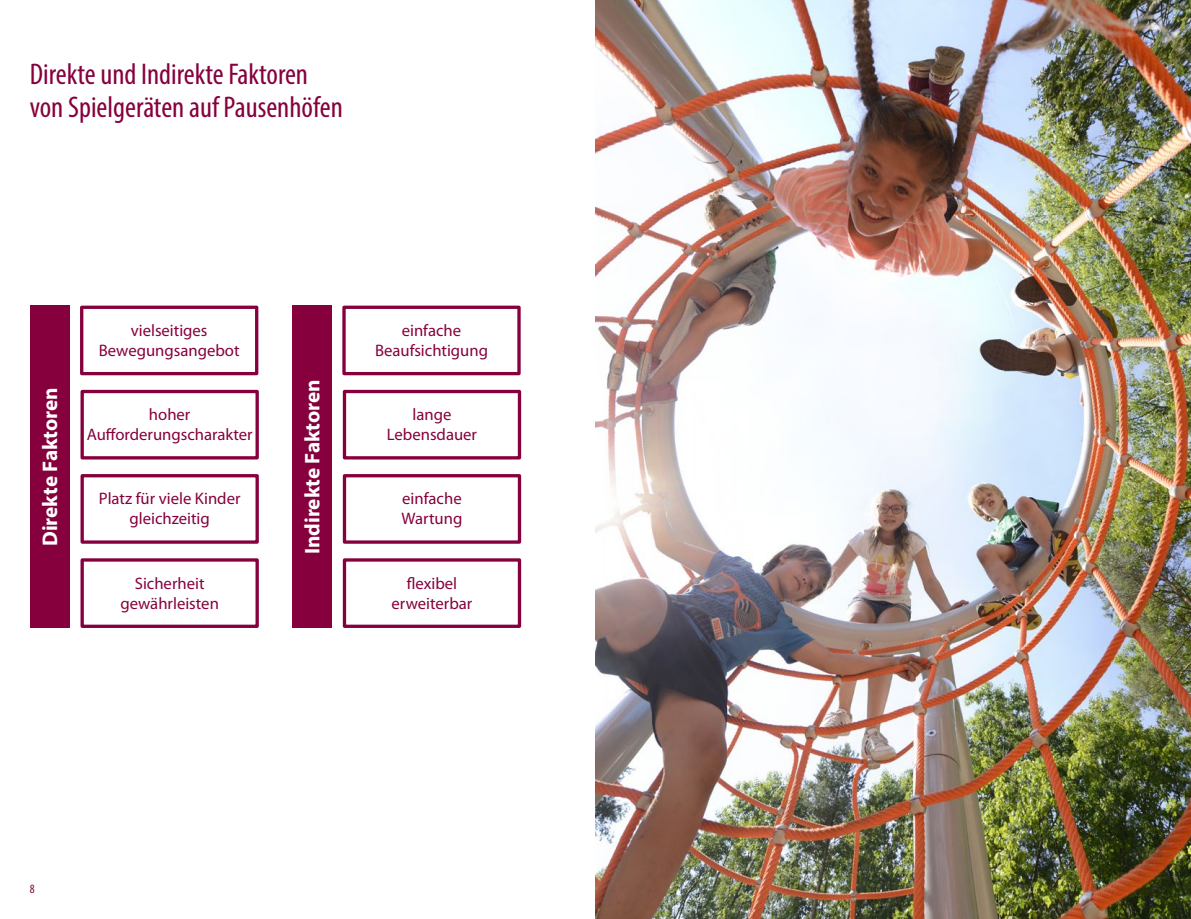
<style>
.page{position:relative;width:1191px;height:919px;background:#fff}
.page>*{position:absolute;margin:0;border:0;box-sizing:border-box;transform-origin:0 0}
.t1{font:condensed 30px/33px "Myriad Pro";color:#86003d}
.t2{font:700 21.15px "Myriad Pro";color:#fff}
.t3{font:16.65px/20px "Myriad Pro";color:#86003d;text-align:center}
.t4{font:condensed 12.75px "Myriad Pro";color:#86003d}
</style>
<div class="page">
<img style="left:595px;top:0;width:596px;height:918px">
<div style="left:30px;top:305px;width:40px;height:323px;background:#86003d"></div>
<div style="left:80px;top:558px;width:179px;height:70px;border:3px solid #86003d"></div>
<div style="left:80px;top:390px;width:179px;height:69px;border:3px solid #86003d"></div>
<div style="left:80px;top:474px;width:179px;height:69px;border:3px solid #86003d"></div>
<div style="left:80px;top:305px;width:178px;height:70px;border:3px solid #86003d"></div>
<div style="left:292px;top:305px;width:40px;height:323px;background:#86003d"></div>
<div style="left:343px;top:558px;width:178px;height:70px;border:3px solid #86003d"></div>
<div style="left:343px;top:390px;width:178px;height:69px;border:3px solid #86003d"></div>
<div style="left:343px;top:474px;width:178px;height:69px;border:3px solid #86003d"></div>
<div style="left:342px;top:305px;width:178px;height:70px;border:3px solid #86003d"></div>
<h1 class="t1" style="left:30px;top:58px;width:314px">Direkte und Indirekte Faktoren von Spielgeräten auf Pausenhöfen</h1>
<p class="t2" style="left:36px;top:546px;width:160px;rotate:-90deg">Direkte Faktoren</p>
<p class="t3" style="left:99px;top:320px;width:142px">vielseitiges<br>Bewegungsangebot</p>
<p class="t3" style="left:87px;top:405px;width:167px">hoher<br>Aufforderungscharakter</p>
<p class="t3" style="left:99px;top:489px;width:143px">Platz für viele Kinder gleichzeitig</p>
<p class="t3" style="left:120px;top:573px;width:100px">Sicherheit gewährleisten</p>
<p class="t2" style="left:298px;top:554px;width:177px;rotate:-90deg">Indirekte Faktoren</p>
<p class="t3" style="left:375px;top:320px;width:115px">einfache<br>Beaufsichtigung</p>
<p class="t3" style="left:387px;top:405px;width:92px">lange<br>Lebensdauer</p>
<p class="t3" style="left:401px;top:489px;width:62px;text-align:left">einfache<br>Wartung</p>
<p class="t3" style="left:391px;top:573px;width:82px">flexibel erweiterbar</p>
<p class="t4" style="left:30px;top:881px;width:6px">8</p>
</div>
